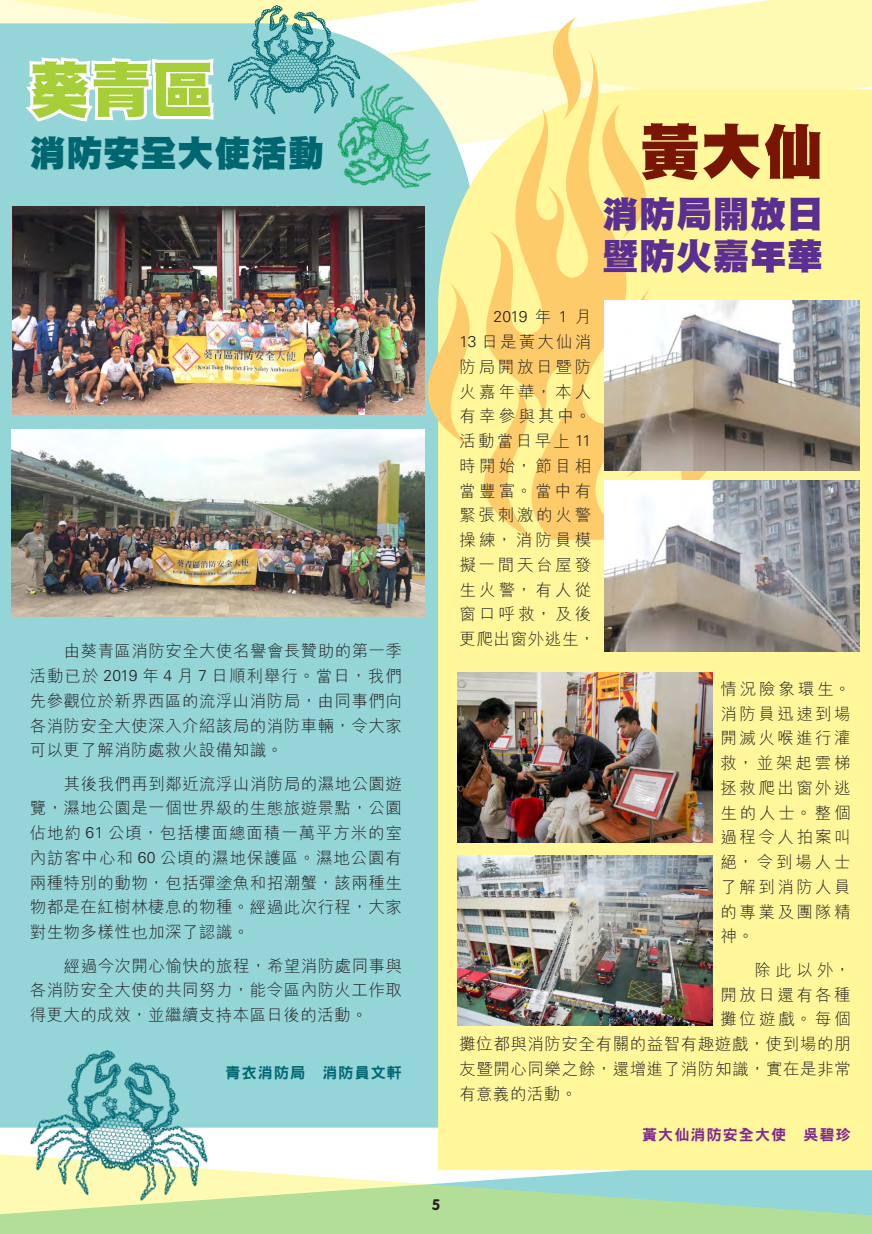
<style>
.page{position:relative;width:872px;height:1234px;background:#fff}
.page>*{position:absolute;margin:0;border:0;box-sizing:border-box;transform-origin:0 0}
.t1{font:60px "DF Hei HK W12";color:#791504}
.t2{font:60px "DF Hei HK W12";color:#a6ce39}
.t3{font:36px/42px "DF Hei HK W12";letter-spacing:.025em;color:#5b2e91}
.t4{font:36px "DF Hei HK W12";letter-spacing:.025em;color:#006771}
.t5{font:300 16.5px/24.8px "M Hei HK";letter-spacing:.03em;color:#231f20;text-align:justify}
.t6{font:300 16.5px/24.8px "M Hei HK";letter-spacing:.165em;color:#231f20}
.t7{font:300 16.5px "M Hei HK";letter-spacing:.145em;color:#231f20}
.t8{font:300 15.6px "Univers LT Std";color:#231f20}
.t9{font:15px "DF Hei HK W9";letter-spacing:.075em;color:#802990}
.t10{font:15px "DF Hei HK W9";letter-spacing:.075em;color:#006771}
.t11{font:700 15px "VAG Rounded Std";color:#231f20}
.s1{font-family:"Univers LT Std";font-size:15.6px}
.s2{font-family:"M Hei HK";font-size:16.5px}
</style>
<div class="page">
<svg style="left:0;top:0;width:872px;height:89px;fill:#fffab3"></svg>
<svg style="left:0;top:1154px;width:872px;height:79px;background:#bbe2b7"></svg>
<div style="left:0;top:23px;width:476px;height:1104px;background:#94d5d8"></div>
<div style="left:438px;top:89px;width:434px;height:1080px;background:#fff79a"></div>
<svg style="left:464px;top:46px;width:267px;height:495px;background:#feec98"></svg>
<svg style="left:580px;top:287px;width:144px;height:190px;background:#fede7f"></svg>
<svg style="left:395px;top:282px;width:166px;height:258px;background:#f3e28e"></svg>
<svg style="left:520px;top:17px;width:169px;height:222px;background:#feed9b"></svg>
<img style="left:12px;top:206px;width:412px;height:209px">
<img style="left:11px;top:429px;width:413px;height:187px">
<img style="left:604px;top:300px;width:255px;height:171px">
<img style="left:604px;top:480px;width:255px;height:171px">
<img style="left:457px;top:672px;width:255px;height:170px">
<img style="left:457px;top:855px;width:255px;height:169px">
<svg style="left:12px;top:53px;width:205px;height:76px"></svg>
<img style="left:224px;top:0;width:138px;height:114px">
<img style="left:323px;top:66px;width:118px;height:127px">
<img style="left:17px;top:1033px;width:207px;height:189px">
<h1 class="t2" style="left:30px;top:57px;width:185px">葵青區</h1>
<h2 class="t4" style="left:30px;top:133px;width:296px">消防安全大使活動</h2>
<p class="t5" style="left:30px;top:638px;width:374px;text-indent:34px">由葵青區消防安全大使名譽會長贊助的第一季活動已於 <span class="s1">2019</span> 年 <span class="s1">4</span> 月 <span class="s1">7</span> 日順利舉行。當日，我們先參觀位於新界西區的流浮山消防局，由同事們向各消防安全大使深入介紹該局的消防車輛，令大家可以更了解消防處救火設備知識。</p>
<p class="t5" style="left:30px;top:770px;width:374px;text-indent:34px">其後我們再到鄰近流浮山消防局的濕地公園遊覽，濕地公園是一個世界級的生態旅遊景點，公園佔地約 <span class="s1">61</span> 公頃，包括樓面總面積一萬平方米的室內訪客中心和 <span class="s1">60</span> 公頃的濕地保護區。濕地公園有兩種特別的動物，包括彈塗魚和招潮蟹，該兩種生物都是在紅樹林棲息的物種。經過此次行程，大家對生物多樣性也加深了認識。</p>
<p class="t5" style="left:30px;top:952px;width:374px;text-indent:34px">經過今次開心愉快的旅程，希望消防處同事與各消防安全大使的共同努力，能令區內防火工作取得更大的成效，並繼續支持本區日後的活動。</p>
<p class="t10" style="left:226px;top:1064px;width:178px">青衣消防局 消防員文軒</p>
<h1 class="t1" style="left:640px;top:119px;width:184px">黃大仙</h1>
<h2 class="t3" style="left:602px;top:193px;width:222px">消防局開放日暨防火嘉年華</h2>
<p class="t8" style="left:493px;top:307px;width:99px">2019 <span class="s2">年</span> 1 <span class="s2">月</span></p>
<p class="t6" style="left:459px;top:329px;width:137px"><span class="s1">13</span> 日是黃大仙消防局開放日暨防火嘉年華，本人有幸參與其中。活動當日早上 <span class="s1">11</span>時開始，節目相當豐富。當中有緊張刺激的火警操練，消防員模擬一間天台屋發生火警，有人從窗口呼救，及後更爬出窗外逃生，</p>
<p class="t5" style="left:720px;top:676px;width:132px">情況險象環生。消防員迅速到場開滅火喉進行灌救，並架起雲梯拯救爬出窗外逃生的人士。整個過程令人拍案叫絕，令到場人士了解到消防人員的專業及團隊精神。</p>
<p class="t5" style="left:754px;top:956px;width:97px">除此以外，</p>
<p class="t7" style="left:720px;top:985px;width:132px">開放日還有各種</p>
<p class="t5" style="left:720px;top:1006px;width:132px">攤位遊戲。每個</p>
<p class="t5" style="left:459px;top:1031px;width:393px">攤位都與消防安全有關的益智有趣遊戲，使到場的朋</p>
<p class="t5" style="left:459px;top:1055px;width:393px">友暨開心同樂之餘，還增進了消防知識，實在是非常</p>
<p class="t5" style="left:459px;top:1080px;width:119px">有意義的活動。</p>
<p class="t9" style="left:642px;top:1125px;width:210px">黃大仙消防安全大使　吳碧珍</p>
<p class="t11" style="left:432px;top:1195px;width:10px">5</p>
</div>
